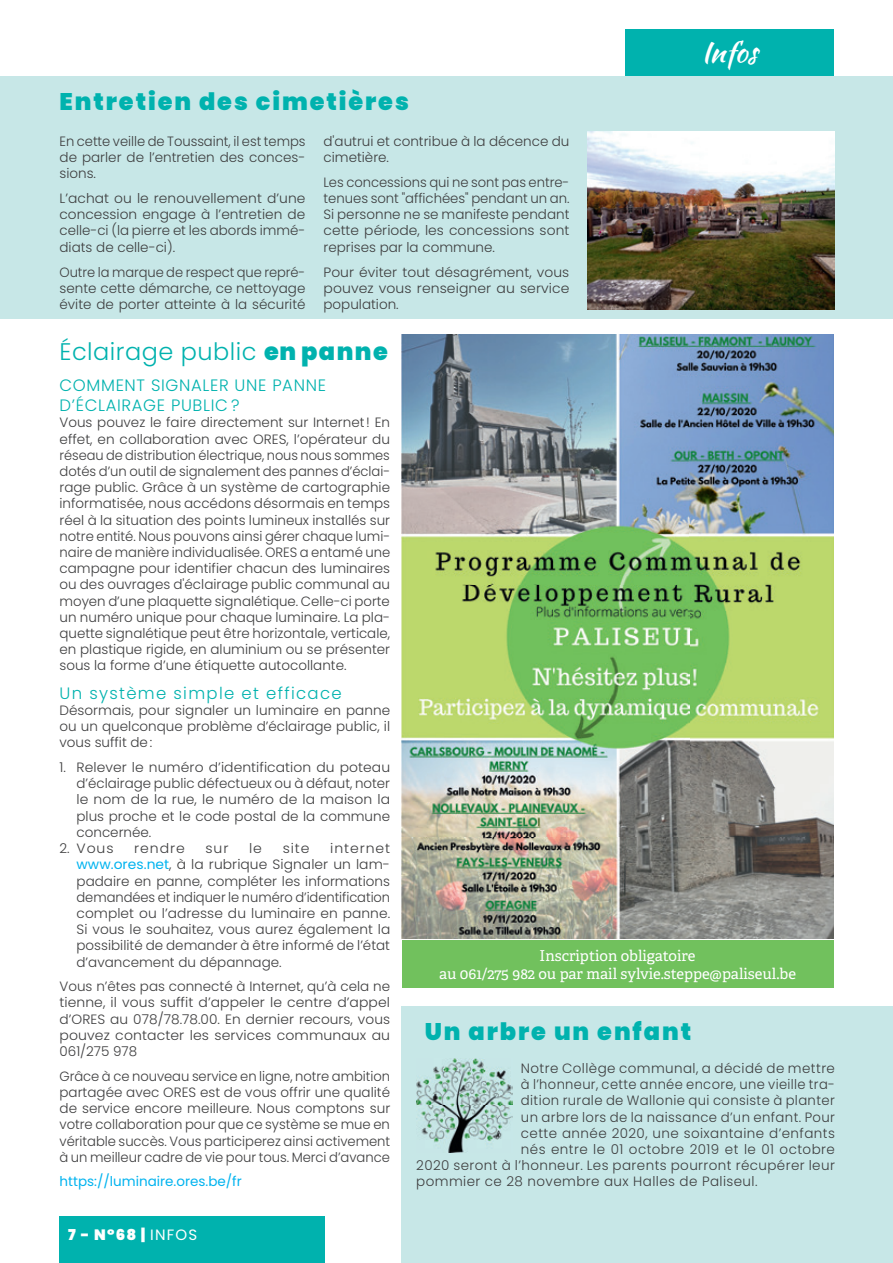
<style>
.page{position:relative;width:893px;height:1263px;background:#fff}
.page>*{position:absolute;margin:0;border:0;box-sizing:border-box;transform-origin:0 0}
.t1{font:28.5px "Kaushan Script";color:#fff}
.t2{font:900 24px "Poppins";letter-spacing:.08em;color:#00b2ae}
.t3{font:300 24px "Poppins";letter-spacing:.02em;color:#00b2ae}
.t4{font:300 16.5px/19.8px "Poppins";letter-spacing:.04em;color:#00b2ae}
.t5{font:300 16.5px "Poppins";letter-spacing:.08em;color:#00b2ae}
.t6{font:15px/18px "Adelle";color:#fff;text-align:center}
.t7{font:900 15px "Poppins";color:#fff}
.t8{font:300 13.5px/16.2px "Poppins";color:#3e3e3f;text-align:justify}
.t9{font:300 13.5px/16.2px "Poppins";color:#3e3e3f;text-align:justify;scale:1.04 1}
.t10{font:300 13.5px "Poppins";letter-spacing:.03em;color:#3e3e3f}
.t11{font:300 13.5px "Poppins";letter-spacing:.025em;color:#3e3e3f}
.t12{font:13.5px "Poppins";color:#00b3ef}
.s1{font-weight:900}
.s2{font-weight:400;color:#00b3ef}
.s3{font-weight:400}
</style>
<div class="page">
<div style="left:625px;top:29px;width:208px;height:48px;background:#00b2ae"></div>
<div style="left:402px;top:1006px;width:491px;height:257px;background:#c7e7e7"></div>
<img style="left:416px;top:1059px;width:96px;height:93px">
<div style="left:0;top:77px;width:893px;height:242px;background:#c7e7e7"></div>
<img style="left:587px;top:131px;width:248px;height:178px">
<img style="left:402px;top:335px;width:431px;height:603px">
<div style="left:402px;top:940px;width:431px;height:48px;background:#71c15d"></div>
<div style="left:60px;top:1216px;width:265px;height:47px;background:#00b2ae"></div>
<h1 class="t1" style="left:701px;top:31px;width:57px">Infos</h1>
<h2 class="t2" style="left:60px;top:88px;width:351px">Entretien des cimetières</h2>
<p class="t8" style="left:60px;top:133px;width:247px">En cette veille de Toussaint, il est temps de parler de l’entretien des conces&shy;sions.</p>
<p class="t8" style="left:60px;top:190px;width:247px">L’achat ou le renouvellement d’une concession engage à l’entretien de celle-ci (la pierre et les abords immé&shy;diats de celle-ci).</p>
<p class="t8" style="left:60px;top:264px;width:247px">Outre la marque de respect que repré&shy;sente cette démarche, ce nettoyage évite de porter atteinte à la sécurité</p>
<p class="t8" style="left:323px;top:133px;width:247px">d'autrui et contribue à la décence du cimetière.</p>
<p class="t8" style="left:323px;top:174px;width:247px">Les concessions qui ne sont pas entre&shy;tenues sont "affichées" pendant un an.<br>Si personne ne se manifeste pendant cette période, les concessions sont reprises par la commune.</p>
<p class="t8" style="left:323px;top:264px;width:248px">Pour éviter tout désagrément, vous pouvez vous renseigner au service population.</p>
<h2 class="t3" style="left:60px;top:338px;width:330px">Éclairage public <span class="s1">en panne</span></h2>
<p class="t4" style="left:60px;top:376px;width:268px">COMMENT SIGNALER UNE PANNE<br>D’ÉCLAIRAGE PUBLIC ?</p>
<p class="t8" style="left:60px;top:415px;width:332px">Vous pouvez le faire directement sur Internet ! En effet, en collaboration avec ORES, l’opérateur du réseau de distribution électrique, nous nous sommes dotés d’un outil de signalement des pannes d’éclai&shy;rage public. Grâce à un système de cartographie informatisée, nous accédons désormais en temps réel à la situation des points lumineux installés sur notre entité. Nous pouvons ainsi gérer chaque lumi&shy;naire de manière individualisée. ORES a entamé une campagne pour identifier chacun des luminaires ou des ouvrages d'éclairage public communal au moyen d’une plaquette signalétique. Celle-ci porte un numéro unique pour chaque luminaire. La pla&shy;quette signalétique peut être horizontale, verticale, en plastique rigide, en aluminium ou se présenter sous la forme d’une étiquette autocollante.</p>
<p class="t5" style="left:60px;top:683px;width:284px">Un système simple et efficace</p>
<p class="t8" style="left:60px;top:702px;width:332px">Désormais, pour signaler un luminaire en panne ou un quelconque problème d’éclairage public, il vous suffit de :</p>
<p class="t8" style="left:77px;top:759px;width:315px;text-indent:-17px">1. Relever le numéro d’identification du poteau d’éclairage public défectueux ou à défaut, noter le nom de la rue, le numéro de la maison la plus proche et le code postal de la commune concernée.</p>
<p class="t8" style="left:60px;top:840px;width:56px">2. Vous</p>
<p class="t9" style="left:134px;top:840px;width:50px">rendre</p>
<p class="t9" style="left:206px;top:840px;width:24px">sur</p>
<p class="t9" style="left:249px;top:840px;width:14px">le</p>
<p class="t9" style="left:283px;top:840px;width:27px">site</p>
<p class="t9" style="left:77px;top:840px;width:303px;text-indent:254px">internet <span class="s2">www.ores.net</span>, à la rubrique Signaler un lam&shy;padaire en panne, compléter les informations demandées et indiquer le numéro d’identification complet ou l’adresse du luminaire en panne.<br>Si vous le souhaitez, vous aurez également la possibilité de demander à être informé de l’état d’avancement du dépannage.</p>
<p class="t8" style="left:60px;top:978px;width:332px">Vous n’êtes pas connecté à Internet, qu’à cela ne tienne, il vous suffit d’appeler le centre d’appel d’ORES au 078/78.78.00. En dernier recours, vous pouvez contacter les services communaux au 061/275 978</p>
<p class="t8" style="left:60px;top:1068px;width:332px">Grâce à ce nouveau service en ligne, notre ambition partagée avec ORES est de vous offrir une qualité de service encore meilleure. Nous comptons sur votre collaboration pour que ce système se mue en véritable succès. Vous participerez ainsi activement à un meilleur cadre de vie pour tous. Merci d’avance</p>
<p class="t12" style="left:60px;top:1174px;width:184px">https://luminaire.ores.be/fr</p>
<p class="t6" style="left:439px;top:947px;width:358px">Inscription obligatoire<br>au 061/275 982 ou par mail sylvie.steppe@paliseul.be</p>
<h2 class="t2" style="left:425px;top:1017px;width:268px">Un arbre un enfant</h2>
<p class="t10" style="left:521px;top:1060px;width:316px">Notre Collège communal, a décidé de mettre</p>
<p class="t11" style="left:521px;top:1077px;width:316px">à l’honneur, cette année encore, une vieille tra-</p>
<p class="t11" style="left:521px;top:1093px;width:315px">dition rurale de Wallonie qui consiste à planter</p>
<p class="t10" style="left:521px;top:1109px;width:315px">un arbre lors de la naissance d’un enfant. Pour</p>
<p class="t10" style="left:521px;top:1125px;width:315px">cette année 2020, une soixantaine d’enfants</p>
<p class="t10" style="left:521px;top:1141px;width:315px">nés entre le 01 octobre 2019 et le 01 octobre</p>
<p class="t10" style="left:416px;top:1158px;width:420px">2020 seront à l’honneur. Les parents pourront récupérer leur</p>
<p class="t10" style="left:416px;top:1174px;width:343px">pommier ce 28 novembre aux Halles de Paliseul.</p>
<p class="t7" style="left:68px;top:1226px;width:131px">7 - N°68 | <span class="s3">INFOS</span></p>
</div>
